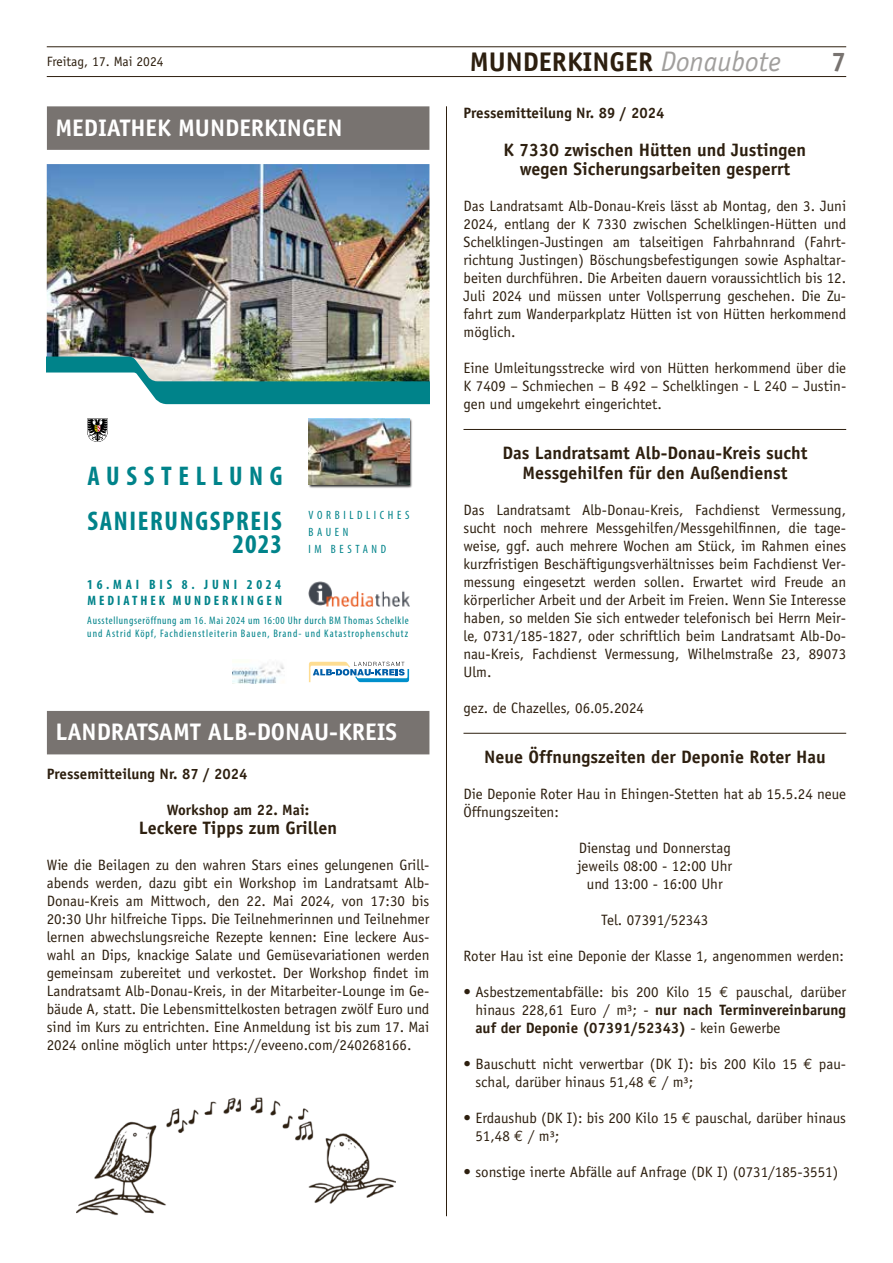
<style>
.page{position:relative;width:893px;height:1263px;background:#fff}
.page>*{position:absolute;margin:0;border:0;box-sizing:border-box;transform-origin:0 0}
.t1{font:700 condensed 27.15px/23px "Myriad Pro";letter-spacing:.06em;color:#00838a;text-align:right}
.t2{font:700 condensed 27.15px "Myriad Pro";letter-spacing:.245em;color:#00838a}
.t3{font:700 27px "Officina Sans";color:#2d1f0f}
.t4{font:700 27px "Officina Sans";color:#787370}
.t5{font:700 24px "Officina Sans";color:#fff}
.t6{font:700 18px/19.5px "Officina Sans";color:#2d1f0f;text-align:center}
.t7{font:15px/18px "Officina Sans";color:#2d1f0f;text-align:justify}
.t8{font:700 15px "Officina Sans";color:#2d1f0f}
.t9{font:700 condensed 13.65px/16.4px "Myriad Pro";letter-spacing:.22em;color:#00838a}
.t10{font:13.5px "Officina Sans";color:#2d1f0f}
.t11{font:condensed 12px/16.6px "Myriad Pro";letter-spacing:.3em;color:#00838a}
.t12{font:condensed 10.95px/13px "Myriad Pro";letter-spacing:.085em;color:#00838a}
.s1{font-weight:400;font-style:italic;font-size:28.35px;color:#a19f9d}
.s2{font-family:"Euro Mono"}
.s3{font-weight:700}
</style>
<div class="page">
<hr style="left:47px;top:76px;width:799px;height:1px;background:#2d1f0f">
<hr style="left:47px;top:47px;width:799px;height:1px;background:#2d1f0f">
<hr style="left:446px;top:106px;width:1px;height:1110px;background:#2d1f0f">
<div style="left:47px;top:106px;width:382px;height:44px;background:#787370"></div>
<img style="left:233px;top:663px;width:51px;height:21px">
<img style="left:47px;top:164px;width:382px;height:192px">
<img style="left:47px;top:356px;width:382px;height:48px">
<svg style="left:87px;top:419px;width:21px;height:23px"></svg>
<svg style="left:309px;top:662px;width:100px;height:20px"></svg>
<div style="left:308px;top:418px;width:105px;height:70px;background:#000;opacity:.83"></div>
<img style="left:309px;top:419px;width:100px;height:66px">
<img style="left:308px;top:581px;width:102px;height:25px">
<div style="left:47px;top:711px;width:382px;height:43px;background:#787370"></div>
<hr style="left:463px;top:429px;width:383px;height:1px;background:#2d1f0f">
<hr style="left:463px;top:733px;width:383px;height:1px;background:#2d1f0f">
<img style="left:76px;top:1097px;width:319px;height:119px">
<p class="t10" style="left:47px;top:53px;width:118px">Freitag, 17. Mai 2024</p>
<h2 class="t3" style="left:470px;top:45px;width:313px">MUNDERKINGER <span class="s1">Donaubote</span></h2>
<h2 class="t4" style="left:831px;top:45px;width:17px">7</h2>
<h3 class="t5" style="left:55px;top:112px;width:289px">Mediathek Munderkingen</h3>
<h1 class="t2" style="left:88px;top:459px;width:197px">AUSSTELLUNG</h1>
<h1 class="t1" style="left:88px;top:508px;width:196px">SANIERUNGSPREIS<br>2023</h1>
<p class="t11" style="left:309px;top:507px;width:102px">VORBILDLICHES<br>BAUEN<br>IM BESTAND</p>
<p class="t9" style="left:87px;top:576px;width:196px">16.MAI BIS 8. JUNI 2024<br>MEDIATHEK MUNDERKINGEN</p>
<p class="t12" style="left:87px;top:613px;width:323px">Ausstellungseröffnung am 16. Mai 2024 um 16:00 Uhr durch BM Thomas Schelkle und Astrid Köpf, Fachdienstleiterin Bauen, Brand- und Katastrophenschutz</p>
<h3 class="t5" style="left:55px;top:717px;width:343px">Landratsamt aLb-donau-Kreis</h3>
<p class="t8" style="left:47px;top:764px;width:202px">Pressemitteilung Nr. 87 / 2024</p>
<p class="t8" style="left:167px;top:800px;width:144px">Workshop am 22. Mai:</p>
<p class="t6" style="left:139px;top:818px;width:200px">Leckere Tipps zum Grillen</p>
<p class="t7" style="left:47px;top:856px;width:384px">Wie die Beilagen zu den wahren Stars eines gelungenen Grill&shy;abends werden, dazu gibt ein Workshop im Landratsamt Alb-Donau-Kreis am Mittwoch, den 22. Mai 2024, von 17:30 bis 20:30 Uhr hilfreiche Tipps. Die Teilnehmerinnen und Teilnehmer lernen abwechslungsreiche Rezepte kennen: Eine leckere Aus&shy;wahl an Dips, knackige Salate und Gemüsevariationen werden gemeinsam zubereitet und verkostet. Der Workshop findet im Landratsamt Alb-Donau-Kreis, in der Mitarbeiter-Lounge im Ge&shy;bäude A, statt. Die Lebensmittelkosten betragen zwölf Euro und sind im Kurs zu entrichten. Eine Anmeldung ist bis zum 17. Mai 2024 online möglich unter https://eveeno.com/240268166.</p>
<p class="t8" style="left:463px;top:104px;width:202px">Pressemitteilung Nr. 89 / 2024</p>
<p class="t6" style="left:503px;top:140px;width:304px">K 7330 zwischen Hütten und Justingen wegen Sicherungsarbeiten gesperrt</p>
<p class="t7" style="left:463px;top:197px;width:384px">Das Landratsamt Alb-Donau-Kreis lässt ab Montag, den 3. Juni 2024, entlang der K 7330 zwischen Schelklingen-Hütten und Schelklingen-Justingen am talseitigen Fahrbahnrand (Fahrt&shy;richtung Justingen) Böschungsbefestigungen sowie Asphaltar&shy;beiten durchführen. Die Arbeiten dauern voraussichtlich bis 12.<br>Juli 2024 und müssen unter Vollsperrung geschehen. Die Zu&shy;fahrt zum Wanderparkplatz Hütten ist von Hütten herkommend möglich.</p>
<p class="t7" style="left:463px;top:359px;width:384px">Eine Umleitungsstrecke wird von Hütten herkommend über die K 7409 – Schmiechen – B 492 – Schelklingen - L 240 – Justin&shy;gen und umgekehrt eingerichtet.</p>
<p class="t6" style="left:502px;top:443px;width:306px">Das Landratsamt Alb-Donau-Kreis sucht<br>Messgehilfen für den Außendienst</p>
<p class="t7" style="left:463px;top:501px;width:384px">Das Landratsamt Alb-Donau-Kreis, Fachdienst Vermessung, sucht noch mehrere Messgehilfen/Messgehilfinnen, die tage&shy;weise, ggf. auch mehrere Wochen am Stück, im Rahmen eines kurzfristigen Beschäftigungsverhältnisses beim Fachdienst Ver&shy;messung eingesetzt werden sollen. Erwartet wird Freude an körperlicher Arbeit und der Arbeit im Freien. Wenn Sie Interesse haben, so melden Sie sich entweder telefonisch bei Herrn Meir&shy;le, 0731/185-1827, oder schriftlich beim Landratsamt Alb-Do&shy;nau-Kreis, Fachdienst Vermessung, Wilhelmstraße 23, 89073<br>Ulm.</p>
<p class="t7" style="left:463px;top:699px;width:182px">gez. de Chazelles, 06.05.2024</p>
<p class="t6" style="left:484px;top:747px;width:343px">Neue Öffnungszeiten der Deponie Roter Hau</p>
<p class="t7" style="left:463px;top:785px;width:384px">Die Deponie Roter Hau in Ehingen-Stetten hat ab 15.5.24 neue<br>Öffnungszeiten:</p>
<p class="t7" style="left:577px;top:839px;width:156px;text-align:center">Dienstag und Donnerstag jeweils 08:00 - 12:00 Uhr und 13:00 - 16:00 Uhr</p>
<p class="t7" style="left:601px;top:911px;width:109px">Tel. 07391/52343</p>
<p class="t7" style="left:463px;top:947px;width:382px">Roter Hau ist eine Deponie der Klasse 1, angenommen werden:</p>
<p class="t7" style="left:475px;top:983px;width:372px;text-indent:-12px">• Asbestzementabfälle: bis 200 Kilo 15 <span class="s2">€</span> pauschal, darüber hinaus 228,61 Euro / m³; - <span class="s3">nur nach Terminvereinbarung auf der Deponie (07391/52343)</span> - kein Gewerbe</p>
<p class="t7" style="left:475px;top:1055px;width:372px;text-indent:-12px">• Bauschutt nicht verwertbar (DK I): bis 200 Kilo 15 <span class="s2">€</span> pau&shy;schal, darüber hinaus 51,48 <span class="s2">€</span> / m³;</p>
<p class="t7" style="left:475px;top:1109px;width:372px;text-indent:-12px">• Erdaushub (DK I): bis 200 Kilo 15 <span class="s2">€</span> pauschal, darüber hinaus<br>51,48 <span class="s2">€</span> / m³;</p>
<p class="t7" style="left:463px;top:1163px;width:376px">• sonstige inerte Abfälle auf Anfrage (DK I) (0731/185-3551)</p>
</div>
